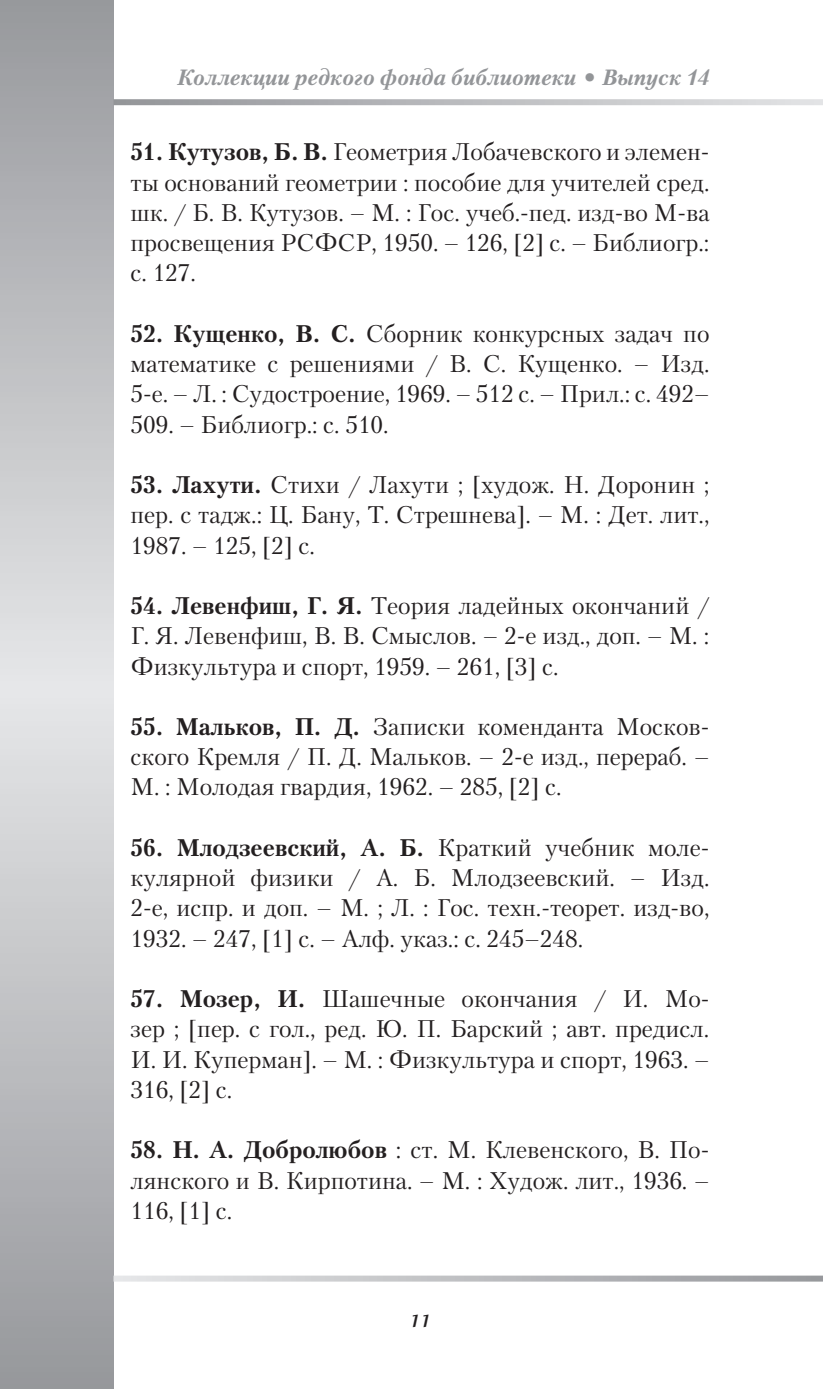
<style>
.page{position:relative;width:823px;height:1389px;background:#fff}
.page>*{position:absolute;margin:0;border:0;box-sizing:border-box;transform-origin:0 0}
.t1{font:28px "Breeze";color:#231f20}
.Osnova{font:24px/30.2px "Petersburg C";color:#231f20;text-align:justify}
.t2{font:italic 700 22px "Petersburg C";color:#939598}
.s1{font-weight:700}
</style>
<div class="page">
<svg style="left:0;top:0;width:113px;height:1389px;background:#bebfc2"></svg>
<svg style="left:113px;top:1276px;width:709px;height:6px;background:#c2c3c6"></svg>
<svg style="left:113px;top:99px;width:709px;height:6px;background:#bdbec1"></svg>
<p class="t2" style="left:177px;top:65px;width:533px">Коллекции редкого фонда библиотеки • Выпуск 14</p>
<p class="Osnova" style="left:130px;top:137px;width:580px"><span class="s1">51. Кутузов, Б. В.</span> Геометрия Лобачевского и элемен&shy;ты оснований геометрии : пособие для учителей сред. шк. / Б. В. Кутузов. – М. : Гос. учеб.-пед. изд-во М-ва просвещения РСФСР, 1950. – 126, [2] с. – Библиогр.: с. 127.</p>
<p class="Osnova" style="left:130px;top:318px;width:580px"><span class="s1">52. Кущенко, В. С.</span> Сборник конкурсных задач по математике с решениями / В. С. Кущенко. – Изд.<br>5-е. – Л. : Судостроение, 1969. – 512 с. – Прил.: с. 492– 509. – Библиогр.: с. 510.</p>
<p class="Osnova" style="left:130px;top:469px;width:580px"><span class="s1">53. Лахути.</span> Стихи / Лахути ; [худож. Н. Доронин ; пер. с тадж.: Ц. Бану, Т. Стрешнева]. – М. : Дет. лит., 1987. – 125, [2] с.</p>
<p class="Osnova" style="left:130px;top:590px;width:580px"><span class="s1">54. Левенфиш, Г. Я.</span> Теория ладейных окончаний / Г. Я. Левенфиш, В. В. Смыслов. – 2-е изд., доп. – М. :<br>Физкультура и спорт, 1959. – 261, [3] с.</p>
<p class="Osnova" style="left:130px;top:711px;width:580px"><span class="s1">55. Мальков, П. Д.</span> Записки коменданта Москов&shy;ского Кремля / П. Д. Мальков. – 2-е изд., перераб. – М. : Молодая гвардия, 1962. – 285, [2] с.</p>
<p class="Osnova" style="left:130px;top:832px;width:580px"><span class="s1">56. Млодзеевский, А. Б.</span> Краткий учебник моле&shy;кулярной физики / А. Б. Млодзеевский. – Изд.<br>2-е, испр. и доп. – М. ; Л. : Гос. техн.-теорет. изд-во, 1932. – 247, [1] с. – Алф. указ.: с. 245–248.</p>
<p class="Osnova" style="left:130px;top:983px;width:580px"><span class="s1">57. Мозер, И.</span> Шашечные окончания / И. Мо&shy;зер ; [пер. с гол., ред. Ю. П. Барский ; авт. предисл.<br>И. И. Куперман]. – М. : Физкультура и спорт, 1963. – 316, [2] с.</p>
<p class="Osnova" style="left:130px;top:1135px;width:580px"><span class="s1">58. Н. А. Добролюбов</span> : ст. М. Клевенского, В. По&shy;лянского и В. Кирпотина. – М. : Худож. лит., 1936. – 116, [1] с.</p>
<p class="t1" style="left:409px;top:1304px;width:23px">11</p>
</div>
